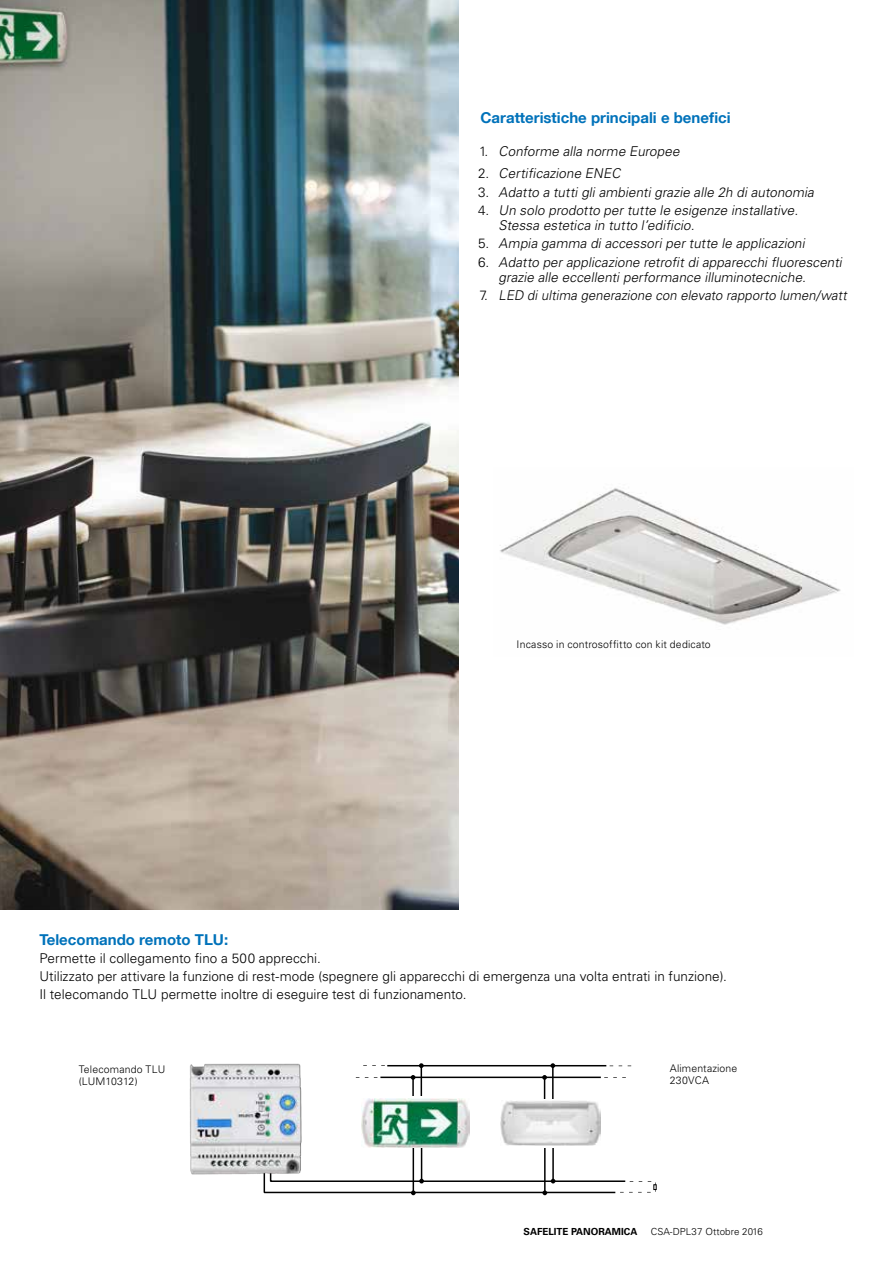
<style>
.page{position:relative;width:893px;height:1263px;background:#fff}
.page>*{position:absolute;margin:0;border:0;box-sizing:border-box;transform-origin:0 0}
.t1{font:700 15px "Helvetica Neue LT";color:#0072ba}
.t2{font:italic 300 13.5px/18.3px "Univers LT Pro 45";color:#000}
.t3{font:300 13.5px/18px "Univers LT Pro 45";letter-spacing:.005em;color:#000}
.t4{font:300 10.5px/12px "Univers LT Pro 45";letter-spacing:.015em;color:#000}
.t5{font:300 9.75px "Univers LT Pro 45";letter-spacing:.01em;color:#000}
.t6{font:700 9.75px "Univers LT Pro 65";color:#000}
.s1{font-style:normal}
</style>
<div class="page">
<img style="left:500px;top:488px;width:341px;height:137px">
<img style="left:0;top:0;width:459px;height:910px">
<svg style="left:604px;top:1077px;width:22px;height:1px"></svg>
<hr style="left:413px;top:1130px;width:1px;height:62px;background:#000">
<hr style="left:421px;top:1138px;width:1px;height:43px;background:#000">
<hr style="left:544px;top:1130px;width:2px;height:62px;background:#000">
<svg style="left:401px;top:1167px;width:256px;height:28px"></svg>
<hr style="left:552px;top:1138px;width:2px;height:43px;background:#000">
<svg style="left:419px;top:1063px;width:5px;height:5px"></svg>
<hr style="left:421px;top:1066px;width:1px;height:62px;background:#000">
<hr style="left:412px;top:1078px;width:2px;height:42px;background:#000">
<svg style="left:550px;top:1063px;width:5px;height:5px"></svg>
<hr style="left:552px;top:1066px;width:2px;height:62px;background:#000">
<hr style="left:544px;top:1078px;width:1px;height:42px;background:#000">
<hr style="left:380px;top:1076px;width:221px;height:2px;background:#000">
<hr style="left:387px;top:1065px;width:219px;height:1px;background:#000">
<img style="left:543px;top:1089px;width:11px;height:72px">
<img style="left:412px;top:1093px;width:11px;height:64px">
<img style="left:189px;top:1063px;width:212px;height:131px">
<div style="left:497px;top:1099px;width:106px;height:49px;background:#fff"></div>
<div style="left:364px;top:1096px;width:106px;height:52px;background:linear-gradient(to right,#f3f8fb,#fafaf5)"></div>
<img style="left:500px;top:1101px;width:100px;height:45px">
<img style="left:362px;top:1099px;width:107px;height:48px">
<p class="t1" style="left:480px;top:109px;width:252px">Caratteristiche principali e benefici</p>
<p class="t2" style="left:478px;top:140px;width:206px;line-height:22.4px"><span class="s1">1.</span> Conforme alla norme Europee<br><span class="s1">2 .</span> Certificazione ENEC</p>
<p class="t2" style="left:478px;top:183px;width:340px"><span class="s1">3 .</span> Adatto a tutti gli ambienti grazie alle 2h di autonomia<br><span class="s1">4 .</span> Un solo prodotto per tutte le esigenze installative.</p>
<p class="t2" style="left:478px;top:216px;width:368px;text-indent:21px">Stessa estetica in tutto l’edificio.<br><span class="s1">5 .</span> Ampia gamma di accessori per tutte le applicazioni<br><span class="s1">6 .</span> Adatto per applicazione retrofit di apparecchi fluorescenti</p>
<p class="t2" style="left:499px;top:268px;width:312px">grazie alle eccellenti performance illuminotecniche.</p>
<p class="t2" style="left:479px;top:286px;width:372px"><span class="s1">7.</span> LED diultima generazione con elevato rapporto lumen/watt</p>
<p class="t4" style="left:517px;top:638px;width:196px">Incasso in controsoffitto con kit dedicato</p>
<p class="t1" style="left:39px;top:930px;width:190px">Telecomando remoto TLU:</p>
<p class="t3" style="left:39px;top:949px;width:689px">Permette il collegamento fino a 500 apprecchi.<br>Utilizzato per attivare la funzione di rest-mode (spegnere gli apparecchi di emergenza una volta entrati in funzione).<br>Il telecomando TLU permette inoltre di eseguire test di funzionamento.</p>
<p class="t4" style="left:79px;top:1063px;width:88px">Telecomando TLU (LUM10312)</p>
<p class="t4" style="left:670px;top:1062px;width:69px">Alimentazione<br>230VCA</p>
<p class="t6" style="left:523px;top:1226px;width:115px">SAFELITE PANORAMICA</p>
<p class="t5" style="left:651px;top:1226px;width:113px">CSA-DPL37 Ottobre 2016</p>
</div>
